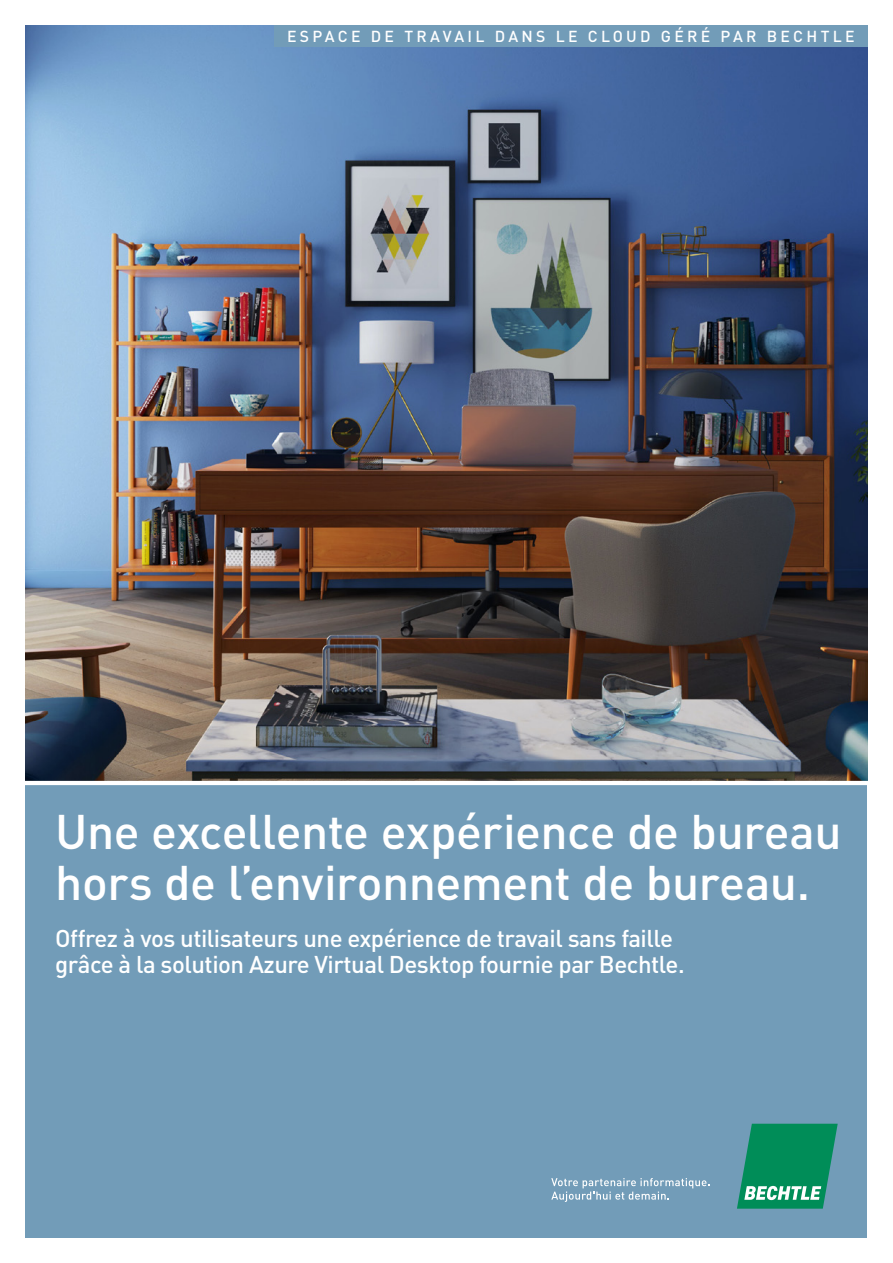
<style>
.page{position:relative;width:893px;height:1263px;background:#fff}
.page>*{position:absolute;margin:0;border:0;box-sizing:border-box;transform-origin:0 0}
.t1{font:500 48px/51px "Bechtle DIN";letter-spacing:-.01em;color:#fff}
.A4_Titel_Sub_bei_Hea{font:500 24px/25.5px "Bechtle DIN";letter-spacing:-.02em;color:#fff}
.t2{font:500 15.75px "Bechtle DIN";letter-spacing:.21em;color:#fff}
</style>
<div class="page">
<img style="left:26px;top:26px;width:841px;height:755px">
<div style="left:26px;top:783px;width:841px;height:454px;background:#729cb8"></div>
<hr style="left:0;top:781px;width:893px;height:4px;background:#fff">
<div style="left:274px;top:26px;width:593px;height:21px;background:#729cb8"></div>
<svg style="left:737px;top:1124px;width:101px;height:85px;background:#239772"></svg>
<svg style="left:551px;top:1178px;width:159px;height:24px"></svg>
<p class="t2" style="left:287px;top:24px;width:569px">ESPACE DE TRAVAIL DANS LE CLOUD GÉRÉ PAR BECHTLE</p>
<p class="t1" style="left:55px;top:801px;width:788px">Une excellente expérience de bureau hors de l’environnement de bureau.</p>
<p class="A4_Titel_Sub_bei_Hea" style="left:55px;top:923px;width:631px">Offrez à vos utilisateurs une expérience de travail sans faille grâce à la solution Azure Virtual Desktop fournie par Bechtle.</p>
</div>
